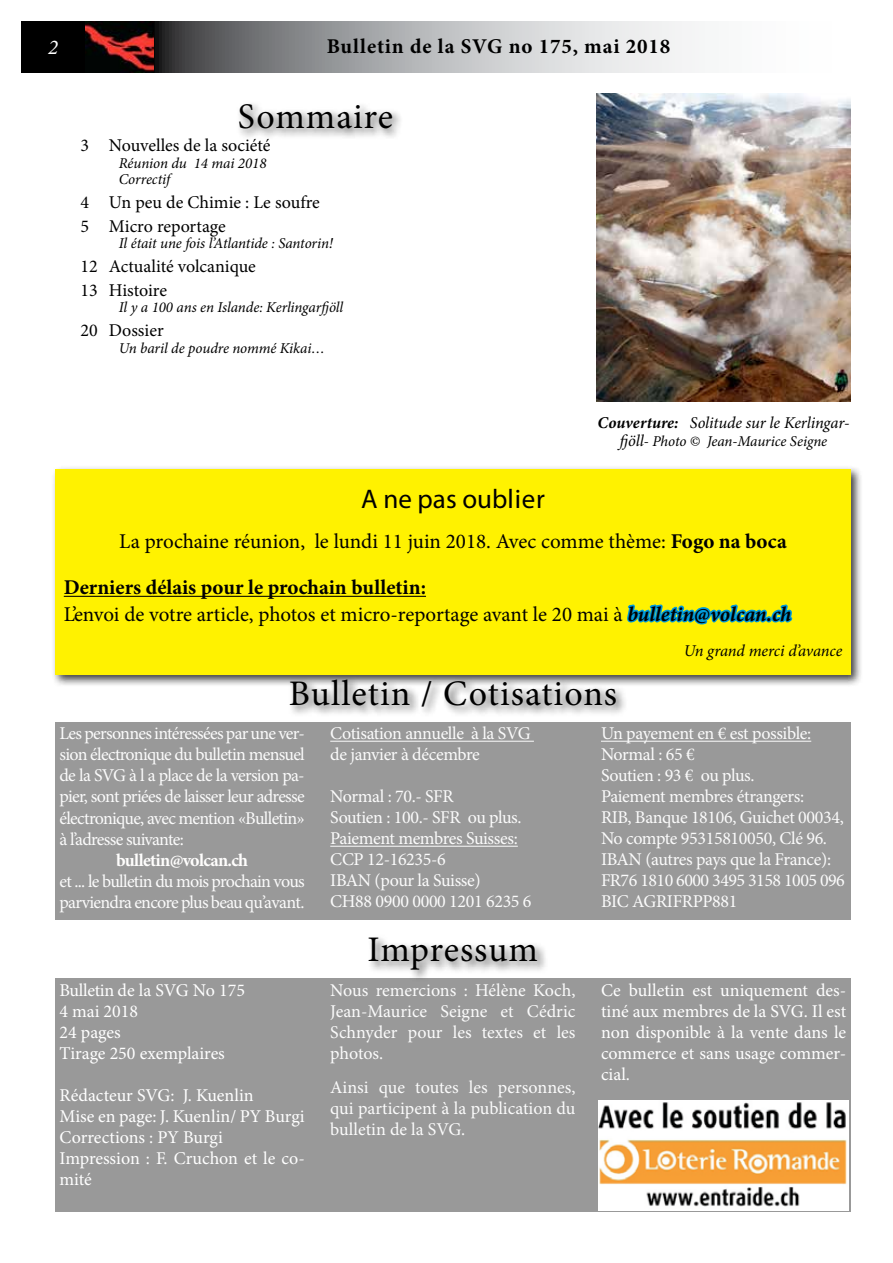
<style>
.page{position:relative;width:893px;height:1263px;background:#fff}
.page>*{position:absolute;margin:0;border:0;box-sizing:border-box;transform-origin:0 0}
.t1{font:36px "Minion Pro";letter-spacing:.03em;color:#000}
.t2{font:27px "Myriad Pro";color:#000}
.t3{font:21px/26.5px "Minion Pro";color:#000}
.t4{font:700 21px "Minion Pro";letter-spacing:.04em;color:#000}
.t5{font:italic 21px "Minion Pro";color:#fff}
.t6{font:18px/21px "Minion Pro";letter-spacing:-.02em;color:#fbfbfb;text-align:justify}
.t7{font:18px/21px "Minion Pro";color:#fff}
.t8{font:18px/23.7px "Minion Pro";color:#000}
.t9{font:18px/21px "Minion Pro";letter-spacing:-.04em;color:#fbfbfb}
.t10{font:700 18px "Minion Pro";letter-spacing:-.04em;color:#fffefd}
.t11{font:italic 16.5px "Minion Pro";letter-spacing:-.01em;color:#000}
.t12{font:italic 15px/16.5px "Minion Pro";letter-spacing:-.01em;color:#000}
.s1{font-weight:700}
.s2{font-size:16.5px}
.s3{font-weight:700;font-style:italic}
</style>
<div class="page">
<img style="left:597px;top:94px;width:253px;height:308px">
<div style="left:55px;top:722px;width:795px;height:197px;background:#999"></div>
<div style="left:55px;top:979px;width:795px;height:233px;background:#999"></div>
<img style="left:599px;top:1101px;width:249px;height:109px">
<hr style="left:330px;top:741px;width:204px;height:1px;background:#fbfbfb">
<hr style="left:330px;top:846px;width:188px;height:1px;background:#fbfbfb">
<hr style="left:601px;top:741px;width:210px;height:1px;background:#fbfbfb">
<div style="left:236px;top:100px;width:168px;height:41px;background:#000;opacity:.75"></div>
<div style="left:366px;top:934px;width:183px;height:48px;background:#000;opacity:.75"></div>
<div style="left:287px;top:675px;width:340px;height:43px;background:#000;opacity:.75"></div>
<div style="left:51px;top:465px;width:812px;height:222px;background:#000;opacity:.75"></div>
<div style="left:55px;top:469px;width:796px;height:206px;background:#fff200"></div>
<hr style="left:64px;top:596px;width:362px;height:1px;background:#000">
<svg style="left:627px;top:604px;width:166px;height:21px"></svg>
<svg style="left:21px;top:21px;width:674px;height:51px;background:#98999b"></svg>
<img style="left:85px;top:21px;width:68px;height:51px">
<p class="t5" style="left:48px;top:33px;width:12px">2</p>
<p class="t4" style="left:327px;top:32px;width:345px">Bulletin de la SVG no 175, mai 2018</p>
<h1 class="t1" style="left:238px;top:92px;width:157px">Sommaire</h1>
<p class="t8" style="left:80px;top:134px;width:192px">3 Nouvelles de la société</p>
<p class="t12" style="left:119px;top:155px;width:149px">Réunion du 14 mai 2018<br>Correctif</p>
<p class="t8" style="left:80px;top:191px;width:241px">4 Un peu de Chimie : Le soufre<br>5 Micro reportage</p>
<p class="t12" style="left:119px;top:235px;width:216px">Il était une fois l’Atlantide : Santorin!</p>
<p class="t8" style="left:80px;top:255px;width:177px">12 Actualité volcanique<br>13 Histoire</p>
<p class="t12" style="left:119px;top:299px;width:226px">Il y a 100 ans en Islande: Kerlingarfjöll</p>
<p class="t8" style="left:80px;top:319px;width:85px">20 Dossier</p>
<p class="t12" style="left:119px;top:339px;width:208px">Un baril de poudre nommé Kikai…</p>
<p class="t11" style="left:598px;top:412px;width:253px"><span class="s1">Couverture:</span> Solitude sur le Kerlingar-</p>
<p class="t12" style="left:620px;top:433px;width:209px"><span class="s2">fjöll</span>- Photo © Jean-Maurice Seigne</p>
<h2 class="t2" style="left:361px;top:482px;width:185px">A ne pas oublier</h2>
<p class="t3" style="left:119px;top:528px;width:669px">La prochaine réunion, le lundi 11 juin 2018. Avec comme thème: <span class="s1">Fogo na boca</span></p>
<p class="t3" style="left:64px;top:574px;width:729px"><span class="s1">Derniers délais pour le prochain bulletin:<br></span>L’envoi de votre article, photos et micro-reportage avant le 20 mai à <span class="s3">bulletin@volcan.ch</span></p>
<p class="t11" style="left:684px;top:640px;width:160px">Un grand merci d’avance</p>
<h1 class="t1" style="left:289px;top:669px;width:330px">Bulletin / Cotisations</h1>
<p class="t6" style="left:60px;top:723px;width:247px">Les personnes intéressées par une ver&shy;sion électronique du bulletin mensuel de la SVG à l a place de la version pa&shy;pier, sont priées de laisser leur adresse électronique, avec mention «Bulletin» à l’adresse suivante:</p>
<p class="t10" style="left:116px;top:847px;width:134px">bulletin@volcan.ch</p>
<p class="t9" style="left:60px;top:870px;width:247px">et ... le bulletin du mois prochain vous parviendra encore plus beau qu’avant.</p>
<p class="t7" style="left:60px;top:980px;width:187px">Bulletin de la SVG No 175<br>4 mai 2018<br>24 pages<br>Tirage 250 exemplaires</p>
<p class="t7" style="left:60px;top:1085px;width:247px">Rédacteur SVG: J. Kuenlin<br>Mise en page: J. Kuenlin/ PY Burgi<br>Corrections : PY Burgi<br>Impression : F. Cruchon et le co&shy;mité</p>
<p class="t6" style="left:330px;top:723px;width:202px">Cotisation annuelle à la SVG de janvier à décembre</p>
<p class="t6" style="left:330px;top:786px;width:203px;text-align:left">Normal : 70.- SFR<br>Soutien : 100.- SFR ou plus.<br>Paiement membres Suisses:<br>CCP 12-16235-6<br>IBAN (pour la Suisse)<br>CH88 0900 0000 1201 6235 6</p>
<h1 class="t1" style="left:368px;top:926px;width:172px">Impressum</h1>
<p class="t6" style="left:330px;top:980px;width:247px">Nous remercions : Hélène Koch, Jean-Maurice Seigne et Cédric Schnyder pour les textes et les photos.</p>
<p class="t6" style="left:330px;top:1077px;width:247px">Ainsi que toutes les personnes, qui participent à la publication du bulletin de la SVG.</p>
<p class="t6" style="left:601px;top:723px;width:245px;text-align:left">Un payement en € est possible:<br>Normal : 65 €<br>Soutien : 93 € ou plus.<br>Paiement membres étrangers:<br>RIB, Banque 18106, Guichet 00034,<br>No compte 95315810050, Clé 96.<br>IBAN (autres pays que la France):<br>FR76 1810 6000 3495 3158 1005 096<br>BIC AGRIFRPP881</p>
<p class="t7" style="left:601px;top:980px;width:247px;text-align:justify">Ce bulletin est uniquement des&shy;tiné aux membres de la SVG. Il est non disponible à la vente dans le commerce et sans usage commer&shy;cial.</p>
</div>
